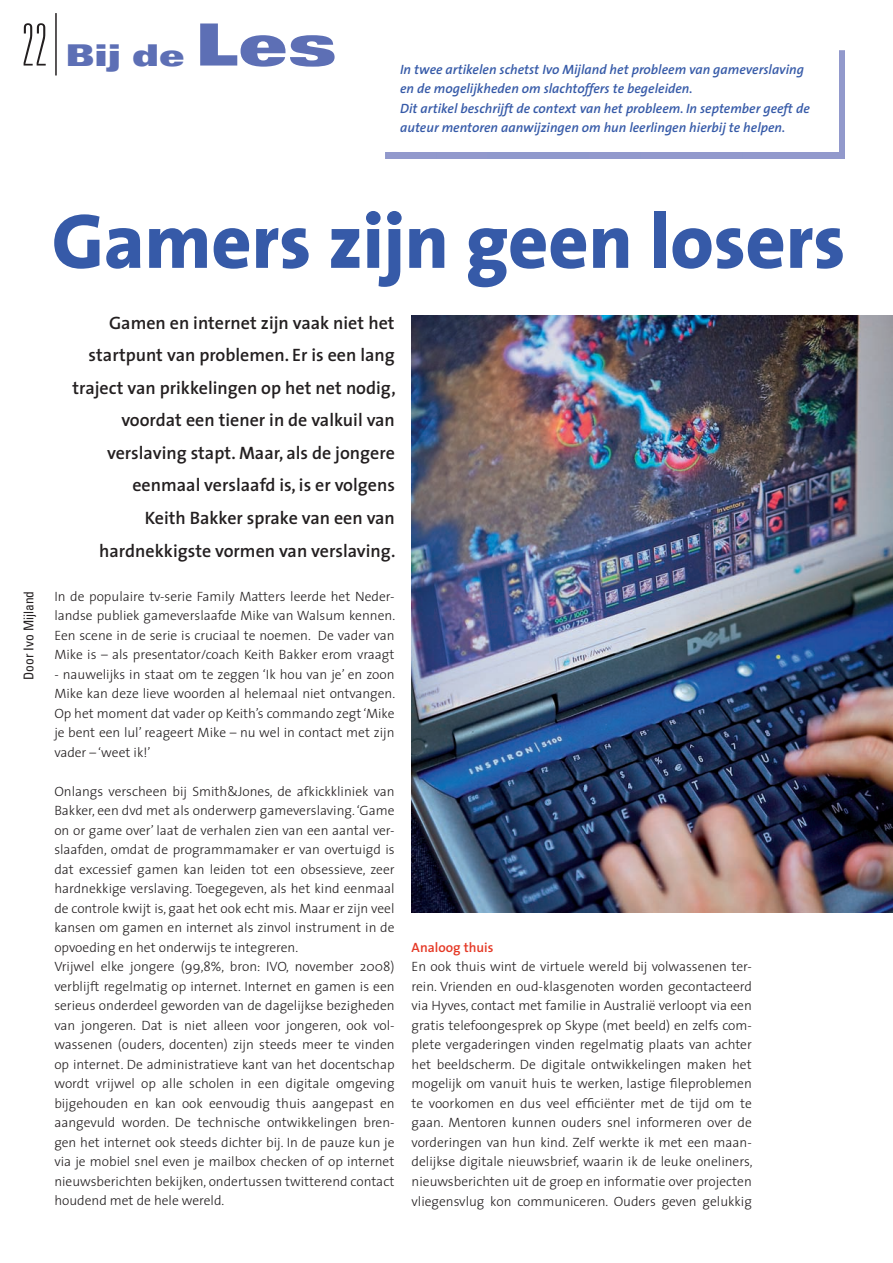
<style>
.page{position:relative;width:893px;height:1263px;background:#fff}
.page>*{position:absolute;margin:0;border:0;box-sizing:border-box;transform-origin:0 0}
.t1{font:800 78px "The Sans";letter-spacing:-.005em;color:#365aa8}
.t2{font:30px "Univers LT Std X Black Ex";color:#5d6fb5}
.t3{font:600 18px/32.5px "The Sans";color:#231f20;text-align:right}
.t4{font:300 13.5px/19.5px "The Sans";color:#231f20;text-align:justify}
.t5{font:italic 600 13.5px/19.5px "The Sans";color:#365aa8}
.t6{font:condensed 13.5px "Univers LT Std";color:#231f20}
.s1{font-family:"Univers LT Std";font-weight:100;font-stretch:ultra-condensed;font-size:58.2px;color:#231f20}
.s2{font-size:58.2px}
.s3{font-weight:600;color:#e53825}
</style>
<div class="page">
<hr style="left:55px;top:13px;width:2px;height:62px;background:#231f20">
<img style="left:412px;top:315px;width:481px;height:597px">
<p class="t2" style="left:22px;top:43px;width:317px"><span class="s1">22</span> Bij de <span class="s2">Les</span></p>
<p class="t5" style="left:400px;top:61px;width:411px">In twee artikelen schetst Ivo Mijland het probleem van gameverslaving en de mogelijkheden om slachtoffers te begeleiden.<br>Dit artikel beschrijft de context van het probleem. In september geeft de auteur mentoren aanwijzingen om hun leerlingen hierbij te helpen.</p>
<p class="t1" style="left:52px;top:209px;width:795px">Gamers zijn geen losers</p>
<p class="t6" style="left:23px;top:680px;width:91px;rotate:-90deg">Door Ivo Mijland</p>
<p class="t3" style="left:73px;top:307px;width:325px">Gamen en internet zijn vaak niet het startpunt van problemen. Er is een lang traject van prikkelingen op het net nodig, voordat een tiener in de valkuil van verslaving stapt. Maar, als de jongere eenmaal verslaafd is, is er volgens<br>Keith Bakker sprake van een van hardnekkigste vormen van verslaving.</p>
<p class="t4" style="left:54px;top:587px;width:342px">In de populaire tv-serie Family Matters leerde het Neder&shy;landse publiek gameverslaafde Mike van Walsum kennen.<br>Een scene in de serie is cruciaal te noemen. De vader van Mike is – als presentator/coach Keith Bakker erom vraagt</p>
<p class="t4" style="left:54px;top:665px;width:342px">- nauwelijks in staat om te zeggen ‘Ik hou van je’ en zoon Mike kan deze lieve woorden al helemaal niet ontvangen.<br>Op het moment dat vader op Keith’s commando zegt ‘Mike je bent een lul’ reageert Mike – nu wel in contact met zijn vader – ‘weet ik!’</p>
<p class="t4" style="left:54px;top:782px;width:342px;text-align:left">Onlangs verscheen bij Smith&amp;Jones, de afkickkliniek van Bakker, een dvd met als onderwerp gameverslaving. ‘Game on or game over’ laat de verhalen zien van een aantal ver&shy;slaafden, omdat de programmamaker er van overtuigd is dat excessief gamen kan leiden tot een obsessieve, zeer hardnekkige verslaving. Toegegeven, als het kind eenmaal de controle kwijt is, gaat het ook echt mis. Maar er zijn veel kansen om gamen en internet als zinvol instrument in de opvoeding en het onderwijs te integreren.<br>Vrijwel elke jongere (99,8%, bron: IVO, november 2008) verblijft regelmatig op internet. Internet en gamen is een serieus onderdeel geworden van de dagelijkse bezigheden van jongeren. Dat is niet alleen voor jongeren, ook vol&shy;wassenen (ouders, docenten) zijn steeds meer te vinden op internet. De administratieve kant van het docentschap wordt vrijwel op alle scholen in een digitale omgeving bijgehouden en kan ook eenvoudig thuis aangepast en aangevuld worden. De technische ontwikkelingen bren&shy;gen het internet ook steeds dichter bij. In de pauze kun je via je mobiel snel even je mailbox checken of op internet nieuwsberichten bekijken, ondertussen twitterend contact houdend met de hele wereld.</p>
<p class="t4" style="left:411px;top:938px;width:342px;text-align:left"><span class="s3">Analoog thuis<br></span>En ook thuis wint de virtuele wereld bij volwassenen ter&shy;rein. Vrienden en oud-klasgenoten worden gecontacteerd via Hyves, contact met familie in Australië verloopt via een gratis telefoongesprek op Skype (met beeld) en zelfs com&shy;plete vergaderingen vinden regelmatig plaats van achter het beeldscherm. De digitale ontwikkelingen maken het mogelijk om vanuit huis te werken, lastige fileproblemen te voorkomen en dus veel efficiënter met de tijd om te gaan. Mentoren kunnen ouders snel informeren over de vorderingen van hun kind. Zelf werkte ik met een maan&shy;delijkse digitale nieuwsbrief, waarin ik de leuke oneliners, nieuwsberichten uit de groep en informatie over projecten vliegensvlug kon communiceren. Ouders geven gelukkig</p>
</div>
